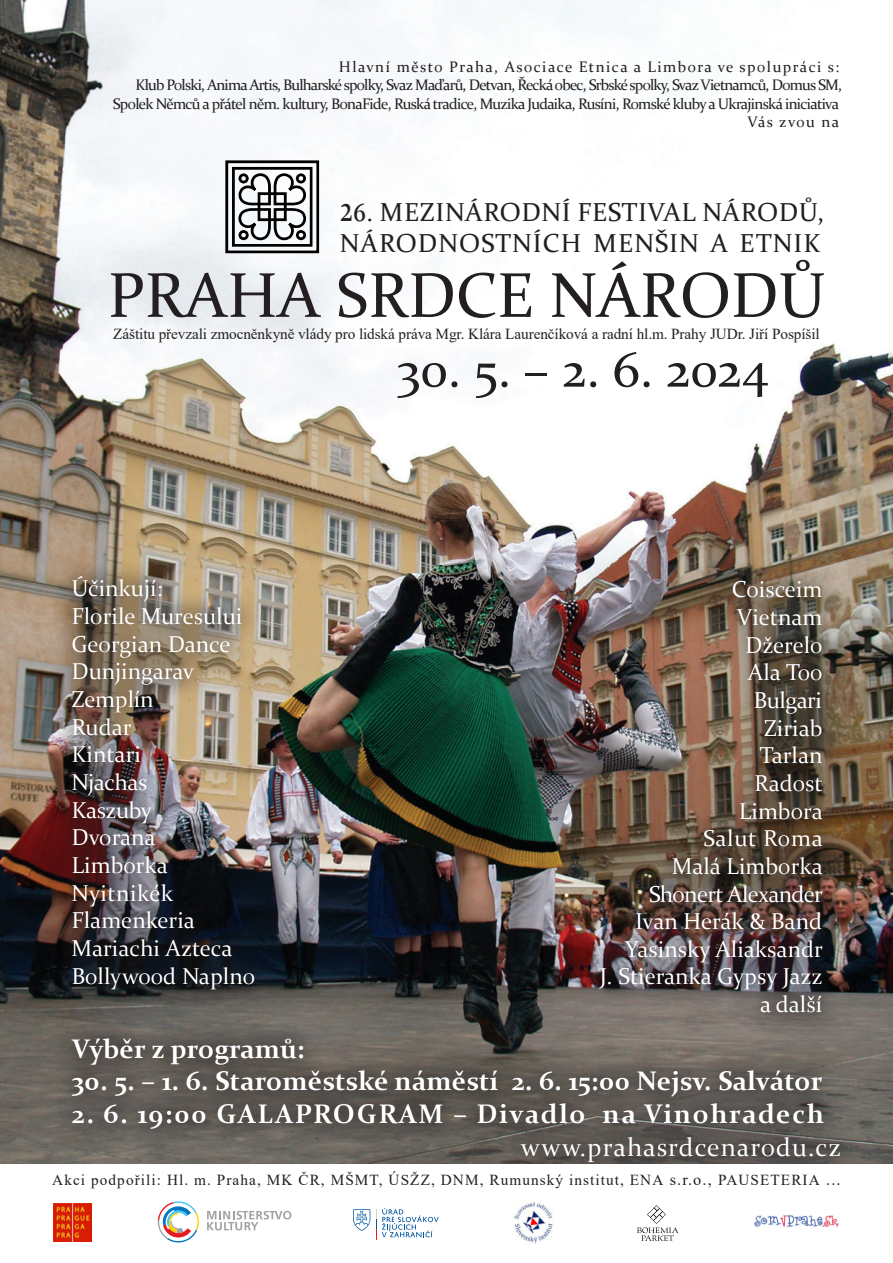
<style>
.page{position:relative;width:893px;height:1263px;background:#fff}
.page>*{position:absolute;margin:0;border:0;box-sizing:border-box;transform-origin:0 0}
.t1{font:63.6px "Constantia";letter-spacing:-.005em;color:#231f20}
.t2{font:50.85px "Constantia";color:#231f20}
.t3{font:700 27px "Constantia";letter-spacing:.005em;color:#fff}
.t4{font:700 27px "Constantia";letter-spacing:.055em;color:#fff}
.t5{font:26.1px/31.2px "Constantia";letter-spacing:.025em;color:#231f20}
.t6{font:25.95px "Constantia";letter-spacing:.04em;color:#fff}
.t7{font:23.1px/27.6px "Constantia";color:#fff}
.t8{font:15.3px "Constantia";letter-spacing:-.045em;color:#231f20}
.t9{font:15.3px "Times New Roman";letter-spacing:-.005em;color:#231f20}
.t10{font:15.3px "Times New Roman";letter-spacing:.07em;color:#231f20}
.t11{font:15.3px "Constantia";letter-spacing:.095em;color:#231f20}
.s1{font-size:37.95px}
.s2{font-size:34.05px}
.s3{font-size:25.95px}
.s4{font-size:16.35px}
</style>
<div class="page">
<img style="left:0;top:0;width:893px;height:1164px">
<svg style="left:424px;top:1128px;width:447px;height:36px;background:#615d59"></svg>
<svg style="left:225px;top:160px;width:87px;height:93px"></svg>
<hr style="left:227px;top:251px;width:91px;height:2px;background:#000">
<hr style="left:316px;top:162px;width:3px;height:90px;background:#000">
<hr style="left:227px;top:160px;width:91px;height:3px;background:#000">
<div style="left:51px;top:1016px;width:794px;height:134px;background:#231f20;opacity:.9"></div>
<svg style="left:55px;top:1020px;width:441px;height:127px;background:#6a665f"></svg>
<svg style="left:58px;top:1029px;width:807px;height:124px;background:#6c6762"></svg>
<img style="left:54px;top:1203px;width:38px;height:38px">
<img style="left:514px;top:1201px;width:39px;height:42px">
<img style="left:754px;top:1215px;width:85px;height:12px">
<svg style="left:637px;top:1205px;width:41px;height:36px"></svg>
<img style="left:50px;top:556px;width:227px;height:454px">
<img style="left:54px;top:560px;width:219px;height:446px">
<img style="left:60px;top:570px;width:316px;height:431px">
<img style="left:582px;top:563px;width:259px;height:11px">
<img style="left:496px;top:574px;width:354px;height:464px">
<svg style="left:376px;top:1208px;width:63px;height:32px"></svg>
<svg style="left:353px;top:1209px;width:17px;height:22px"></svg>
<svg style="left:207px;top:1211px;width:84px;height:19px"></svg>
<svg style="left:158px;top:1201px;width:41px;height:41px"></svg>
<p class="t11" style="left:339px;top:56px;width:502px">Hlavní město Praha, Asociace Etnica a Limbora ve spolupráci s:</p>
<p class="t8" style="left:136px;top:75px;width:708px">Klub Polski, Anima Artis, Bulharské spolky, Svaz Maďarů, Detvan, Řecká obec, Srbské spolky, Svaz Vietnamců, Domus SM,</p>
<p class="t8" style="left:113px;top:93px;width:728px">Spolek Němců a přátel něm. kultury, BonaFide, Ruská tradice, Muzika Judaika, Rusíni, Romské kluby a Ukrajinská iniciativa</p>
<p class="t11" style="left:747px;top:111px;width:93px">Vás zvou na</p>
<p class="t5" style="left:340px;top:195px;width:486px"><span class="s1">2</span><span class="s2">6</span><span class="s3">.</span> MEZINÁRODNÍ FESTIVAL NÁRODŮ,<br>NÁRODNOSTNÍCH MENŠIN A ETNIK</p>
<p class="t1" style="left:108px;top:252px;width:719px">PRAHA SRDCE NÁRODŮ</p>
<p class="t9" style="left:113px;top:323px;width:708px">Záštitu převzali zmocněnkyně vlády pro lidská práva Mgr. Klára Laurenčíková a radní hl.m. Prahy JUDr. Jiří Pospíšil</p>
<p class="t2" style="left:397px;top:335px;width:373px">30. 5. – 2. 6. 2024</p>
<p class="t7" style="left:71px;top:574px;width:185px">Účinkují:<br>Florile Muresului<br>Georgian Dance<br>Dunjingarav<br>Zemplín<br>Rudar<br>Kintari<br>Njachas<br>Kaszuby<br>Dvorana<br>Limborka<br>Nyitnikék<br>Flamenkeria<br>Mariachi Azteca<br>Bollywood Naplno</p>
<p class="t7" style="left:600px;top:575px;width:225px;text-align:right">Coisceim<br>Vietnam<br>Džerelo<br>Ala Too<br>Bulgari<br>Ziriab<br>Tarlan<br>Radost<br>Limbora<br>Salut Roma<br>Malá Limborka<br>Shonert Alexander<br>Ivan Herák &amp; Band<br>Yasinsky Aliaksandr<br>J. Stieranka Gypsy Jazz a další</p>
<p class="t3" style="left:72px;top:1030px;width:234px">Výběr z programů:</p>
<p class="t3" style="left:72px;top:1062px;width:752px">30. 5. – 1. 6. Staroměstské náměstí 2. 6. 15:00 Nejsv. Salvátor</p>
<p class="t4" style="left:72px;top:1095px;width:754px">2. 6. 19:00 GALAPROGRAM – Divadlo na Vinohradech</p>
<p class="t6" style="left:521px;top:1129px;width:322px">www.prahasrdcenarodu.cz</p>
<p class="t10" style="left:52px;top:1169px;width:790px">Akci podpořili: Hl. m. Praha, MK ČR, MŠMT, ÚSŽZ, DNM, Rumunský institut, ENA <span class="s4">s.r.o.,</span> PAUSETERIA <span class="s4">...</span></p>
</div>
